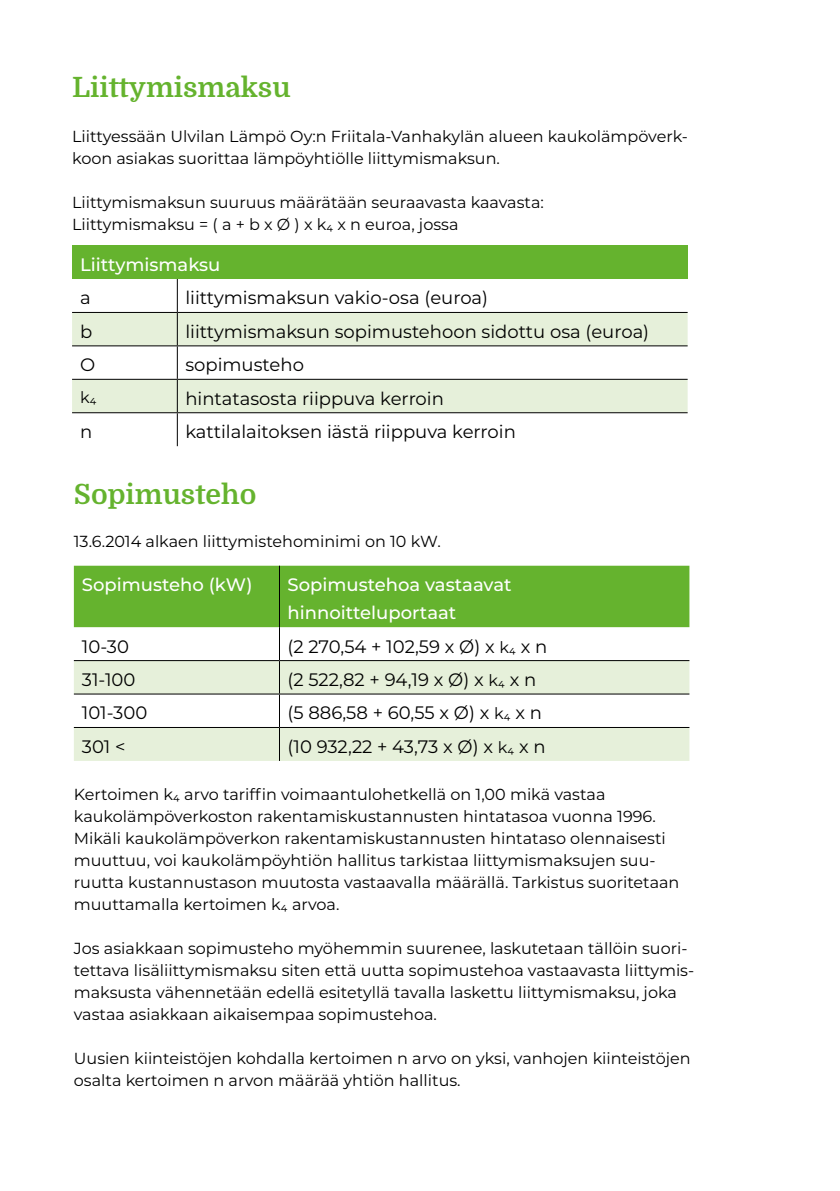
<style>
.page{position:relative;width:840px;height:1191px;background:#fff}
.page>*{position:absolute;margin:0;border:0;box-sizing:border-box;transform-origin:0 0}
.Otsikko{font:700 28px "Domine";color:#65b32e}
.Luettelo{font:18px "Montserrat";color:#000}
.Luettelo-2{font:500 18px "Montserrat";color:#fff}
.Leipäteksti{font:16px/22px "Montserrat";color:#000}
.s1{font-size:16px}
</style>
<div class="page">
<div style="left:74px;top:566px;width:615px;height:61px;background:#65b32e"></div>
<svg style="left:74px;top:661px;width:615px;height:100px;fill:#e6f0da"></svg>
<hr style="left:279px;top:660px;width:410px;height:1px;background:#000">
<hr style="left:279px;top:693px;width:410px;height:1px;background:#000">
<hr style="left:279px;top:727px;width:410px;height:1px;background:#000">
<hr style="left:279px;top:566px;width:1px;height:61px;background:#000">
<hr style="left:279px;top:627px;width:1px;height:33px;background:#000">
<hr style="left:74px;top:660px;width:205px;height:1px;background:#000">
<hr style="left:279px;top:661px;width:1px;height:32px;background:#000">
<hr style="left:74px;top:693px;width:205px;height:1px;background:#000">
<hr style="left:279px;top:694px;width:1px;height:33px;background:#000">
<hr style="left:74px;top:727px;width:205px;height:1px;background:#000">
<hr style="left:279px;top:728px;width:1px;height:33px;background:#000">
<div style="left:72px;top:245px;width:615px;height:34px;background:#65b32e"></div>
<div style="left:72px;top:313px;width:615px;height:32px;background:#e6f0da"></div>
<div style="left:72px;top:380px;width:615px;height:32px;background:#e6f0da"></div>
<hr style="left:177px;top:312px;width:510px;height:1px;background:#000">
<hr style="left:177px;top:345px;width:510px;height:1px;background:#000">
<hr style="left:177px;top:379px;width:510px;height:1px;background:#000">
<hr style="left:177px;top:412px;width:510px;height:1px;background:#000">
<hr style="left:177px;top:279px;width:1px;height:33px;background:#000">
<hr style="left:72px;top:312px;width:105px;height:1px;background:#000">
<hr style="left:177px;top:313px;width:1px;height:32px;background:#000">
<hr style="left:72px;top:345px;width:105px;height:1px;background:#000">
<hr style="left:177px;top:346px;width:1px;height:33px;background:#000">
<hr style="left:72px;top:379px;width:105px;height:1px;background:#000">
<hr style="left:177px;top:380px;width:1px;height:32px;background:#000">
<hr style="left:72px;top:412px;width:105px;height:1px;background:#000">
<hr style="left:177px;top:413px;width:1px;height:33px;background:#000">
<h1 class="Otsikko" style="left:72px;top:72px;width:220px">Liittymismaksu</h1>
<p class="Leipäteksti" style="left:72px;top:124px;width:617px">Liittyessään Ulvilan Lämpö Oy:n Friitala-Vanhakylän alueen kaukolämpöverk&shy;koon asiakas suorittaa lämpöyhtiölle liittymismaksun.</p>
<p class="Leipäteksti" style="left:72px;top:190px;width:473px">Liittymismaksun suuruus määrätään seuraavasta kaavasta:</p>
<p class="Leipäteksti" style="left:72px;top:212px;width:388px">Liittymismaksu = ( a + b x Ø ) x k4 x n euroa, jossa</p>
<p class="Luettelo-2" style="left:80px;top:252px;width:142px">Liittymismaksu</p>
<p class="Luettelo" style="left:80px;top:286px;width:12px">a</p>
<p class="Luettelo" style="left:185px;top:286px;width:304px">liittymismaksun vakio-osa (euroa)</p>
<p class="Luettelo" style="left:80px;top:319px;width:14px">b</p>
<p class="Luettelo" style="left:185px;top:319px;width:465px">liittymismaksun sopimustehoon sidottu osa (euroa)</p>
<p class="Luettelo" style="left:80px;top:352px;width:17px">O</p>
<p class="Luettelo" style="left:185px;top:352px;width:120px">sopimusteho</p>
<p class="Leipäteksti" style="left:80px;top:385px;width:18px">k4</p>
<p class="Luettelo" style="left:185px;top:386px;width:260px">hintatasosta riippuva kerroin</p>
<p class="Luettelo" style="left:80px;top:419px;width:14px">n</p>
<p class="Luettelo" style="left:185px;top:419px;width:332px">kattilalaitoksen iästä riippuva kerroin</p>
<h1 class="Otsikko" style="left:74px;top:479px;width:184px">Sopimusteho</h1>
<p class="Leipäteksti" style="left:74px;top:530px;width:368px">13.6.2014 alkaen liittymistehominimi on 10 kW.</p>
<p class="Luettelo-2" style="left:82px;top:572px;width:172px">Sopimusteho (kW)</p>
<p class="Luettelo-2" style="left:287px;top:572px;width:225px">Sopimustehoa vastaavat</p>
<p class="Luettelo-2" style="left:287px;top:600px;width:170px">hinnoitteluportaat</p>
<p class="Luettelo" style="left:82px;top:634px;width:49px">10-30</p>
<p class="Luettelo" style="left:287px;top:634px;width:261px">(2 270,54 + 102,59 x Ø) x <span class="s1">k4</span> x n</p>
<p class="Luettelo" style="left:82px;top:667px;width:55px">31-100</p>
<p class="Luettelo" style="left:287px;top:667px;width:250px">(2 522,82 + 94,19 x Ø) x <span class="s1">k4</span> x n</p>
<p class="Luettelo" style="left:82px;top:700px;width:67px">101-300</p>
<p class="Luettelo" style="left:287px;top:700px;width:256px">(5 886,58 + 60,55 x Ø) x <span class="s1">k4</span> x n</p>
<p class="Luettelo" style="left:82px;top:734px;width:45px">301 &lt;</p>
<p class="Luettelo" style="left:287px;top:734px;width:259px">(10 932,22 + 43,73 x Ø) x <span class="s1">k4</span> x n</p>
<p class="Leipäteksti" style="left:74px;top:783px;width:606px">Kertoimen k4 arvo tariffin voimaantulohetkellä on 1,00 mikä vastaa kaukolämpöverkoston rakentamiskustannusten hintatasoa vuonna 1996.<br>Mikäli kaukolämpöverkon rakentamiskustannusten hintataso olennaisesti muuttuu, voi kaukolämpöyhtiön hallitus tarkistaa liittymismaksujen suu&shy;ruutta kustannustason muutosta vastaavalla määrällä. Tarkistus suoritetaan muuttamalla kertoimen k4 arvoa.</p>
<p class="Leipäteksti" style="left:74px;top:937px;width:621px">Jos asiakkaan sopimusteho myöhemmin suurenee, laskutetaan tällöin suori&shy;tettava lisäliittymismaksu siten että uutta sopimustehoa vastaavasta liittymis&shy;maksusta vähennetään edellä esitetyllä tavalla laskettu liittymismaksu, joka vastaa asiakkaan aikaisempaa sopimustehoa.</p>
<p class="Leipäteksti" style="left:74px;top:1047px;width:618px">Uusien kiinteistöjen kohdalla kertoimen n arvo on yksi, vanhojen kiinteistöjen osalta kertoimen n arvon määrää yhtiön hallitus.</p>
</div>
